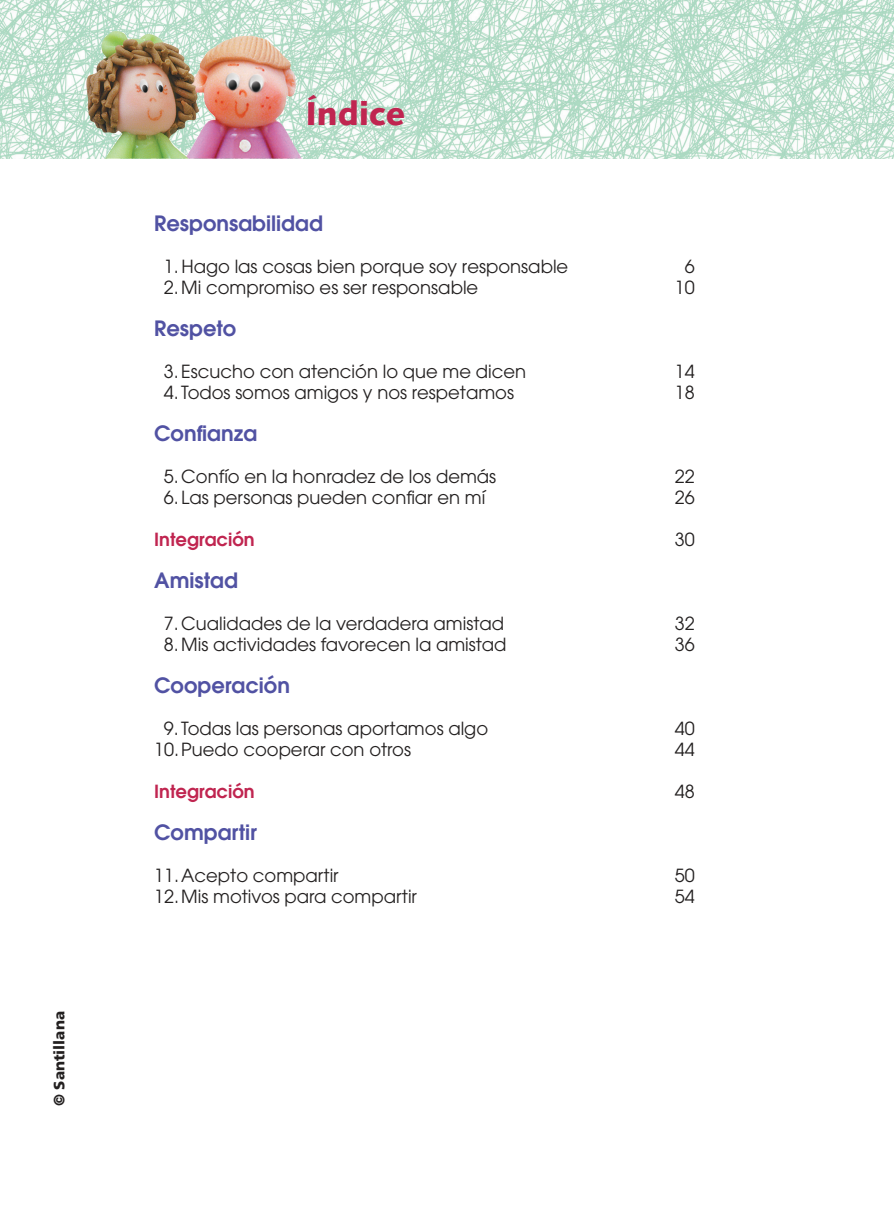
<style>
.page{position:relative;width:894px;height:1221px;background:#fff}
.page>*{position:absolute;margin:0;border:0;box-sizing:border-box;transform-origin:0 0}
.t1{font:900 33px "Syntax";color:#c02550}
.t2{font:600 21px "Avant Garde";color:#5152a3}
.t3{font:18px "Avant Garde";color:#232020}
.t4{font:600 18px "Avant Garde";color:#c02550}
.t5{font:900 15px "Frutiger";color:#232020}
</style>
<div class="page">
<img style="left:0;top:0;width:894px;height:159px">
<img style="left:86px;top:31px;width:216px;height:128px">
<p class="t5" style="left:53px;top:1105px;width:96px;rotate:-90deg">© Santillana</p>
<h1 class="t1" style="left:306px;top:100px;width:101px">Índice</h1>
<p class="t2" style="left:154px;top:215px;width:170px">Responsabilidad</p>
<p class="t3" style="left:164px;top:259px;width:406px">1. Hago las cosas bien porque soy responsable</p>
<p class="t3" style="left:684px;top:259px;width:11px">6</p>
<p class="t3" style="left:164px;top:280px;width:316px">2. Mi compromiso es ser responsable</p>
<p class="t3" style="left:674px;top:280px;width:21px">10</p>
<p class="t2" style="left:154px;top:320px;width:83px">Respeto</p>
<p class="t3" style="left:164px;top:364px;width:364px">3. Escucho con atención lo que me dicen</p>
<p class="t3" style="left:674px;top:364px;width:21px">14</p>
<p class="t3" style="left:164px;top:385px;width:352px">4. Todos somos amigos y nos respetamos</p>
<p class="t3" style="left:674px;top:385px;width:21px">18</p>
<p class="t2" style="left:154px;top:425px;width:104px">Confianza</p>
<p class="t3" style="left:164px;top:469px;width:334px">5. Confío en la honradez de los demás</p>
<p class="t3" style="left:674px;top:469px;width:21px">22</p>
<p class="t3" style="left:164px;top:490px;width:323px">6. Las personas pueden confiar en mí</p>
<p class="t3" style="left:674px;top:490px;width:21px">26</p>
<p class="t4" style="left:154px;top:532px;width:102px">Integración</p>
<p class="t3" style="left:674px;top:532px;width:21px">30</p>
<p class="t2" style="left:154px;top:572px;width:85px">Amistad</p>
<p class="t3" style="left:164px;top:616px;width:342px">7. Cualidades de la verdadera amistad</p>
<p class="t3" style="left:674px;top:616px;width:21px">32</p>
<p class="t3" style="left:164px;top:637px;width:344px">8. Mis actividades favorecen la amistad</p>
<p class="t3" style="left:674px;top:637px;width:21px">36</p>
<p class="t2" style="left:154px;top:677px;width:137px">Cooperación</p>
<p class="t3" style="left:164px;top:721px;width:326px">9. Todas las personas aportamos algo</p>
<p class="t3" style="left:674px;top:721px;width:21px">40</p>
<p class="t3" style="left:154px;top:742px;width:258px">10.Puedo cooperar con otros</p>
<p class="t3" style="left:674px;top:742px;width:21px">44</p>
<p class="t4" style="left:154px;top:784px;width:102px">Integración</p>
<p class="t3" style="left:674px;top:784px;width:21px">48</p>
<p class="t2" style="left:154px;top:824px;width:104px">Compartir</p>
<p class="t3" style="left:154px;top:868px;width:186px">11.Acepto compartir</p>
<p class="t3" style="left:674px;top:868px;width:21px">50</p>
<p class="t3" style="left:154px;top:889px;width:264px">12.Mis motivos para compartir</p>
<p class="t3" style="left:674px;top:889px;width:21px">54</p>
</div>
